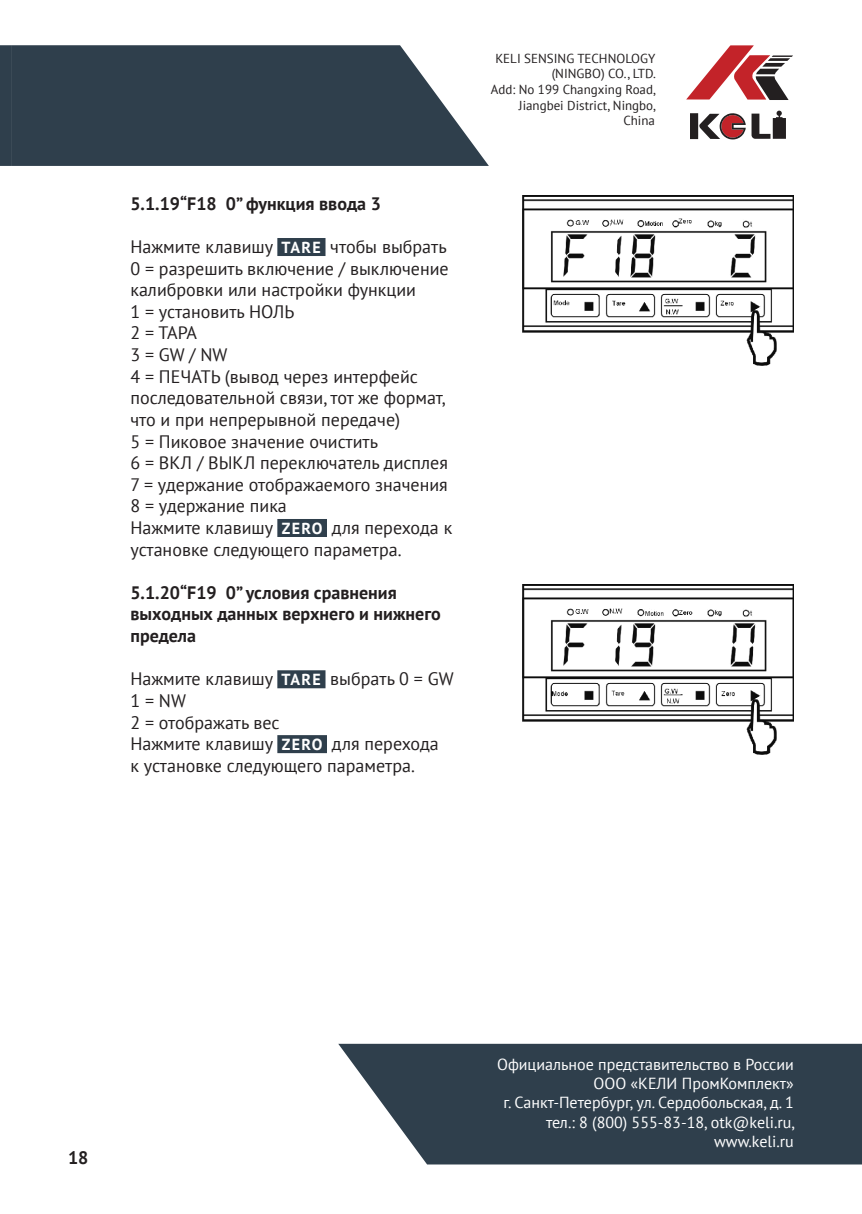
<style>
.page{position:relative;width:862px;height:1214px;background:#fff}
.page>*{position:absolute;margin:0;border:0;box-sizing:border-box;transform-origin:0 0}
.t1{font:18px/21.6px "PT Sans";color:#231f20}
.t2{font:700 18px/21.6px "PT Sans";color:#231f20}
.t3{font:16px/19.2px "PT Sans";color:#fff;text-align:right}
.t4{font:13px/15.6px "PT Sans";color:#231f20;text-align:right}
.s1{font-weight:700;font-size:16px;color:#fff}
</style>
<div class="page">
<svg style="left:0;top:45px;width:12px;height:121px"></svg>
<svg style="left:12px;top:45px;width:477px;height:121px;background:#42515d"></svg>
<svg style="left:686px;top:45px;width:107px;height:55px"></svg>
<svg style="left:690px;top:110px;width:96px;height:29px"></svg>
<svg style="left:338px;top:1043px;width:524px;height:121px;background:#41505c"></svg>
<div style="left:277px;top:238px;width:48px;height:18px;background:#2f3f4c"></div>
<div style="left:277px;top:519px;width:50px;height:18px;background:#2f3f4c"></div>
<div style="left:277px;top:670px;width:48px;height:18px;background:#2f3f4c"></div>
<div style="left:277px;top:735px;width:50px;height:18px;background:#2f3f4c"></div>
<img style="left:522px;top:196px;width:272px;height:169px">
<img style="left:522px;top:584px;width:272px;height:170px">
<p class="t2" style="left:130px;top:192px;width:252px">5.1.19“F18 0” функция ввода 3</p>
<p class="t1" style="left:130px;top:235px;width:318px">Нажмите клавишу <span class="s1">TARE</span> чтобы выбрать</p>
<p class="t1" style="left:130px;top:257px;width:320px">0 = разрешить включение / выключение калибровки или настройки функции</p>
<p class="t1" style="left:130px;top:300px;width:166px">1 = установить НОЛЬ</p>
<p class="t1" style="left:130px;top:322px;width:68px">2 = ТАРА</p>
<p class="t1" style="left:130px;top:343px;width:98px">3 = GW / NW</p>
<p class="t1" style="left:130px;top:365px;width:317px">4 = ПЕЧАТЬ (вывод через интерфейс последовательной связи, тот же формат, что и при непрерывной передаче)</p>
<p class="t1" style="left:130px;top:430px;width:249px">5 = Пиковое значение очистить</p>
<p class="t1" style="left:130px;top:451px;width:319px">6 = ВКЛ / ВЫКЛ переключатель дисплея</p>
<p class="t1" style="left:130px;top:473px;width:319px">7 = удержание отображаемого значения</p>
<p class="t1" style="left:130px;top:495px;width:158px">8 = удержание пика</p>
<p class="t1" style="left:130px;top:516px;width:323px">Нажмите клавишу <span class="s1">ZERO</span> для перехода к установке следующего параметра.</p>
<p class="t2" style="left:130px;top:581px;width:312px">5.1.20“F19 0” условия сравнения выходных данных верхнего и нижнего предела</p>
<p class="t1" style="left:130px;top:667px;width:325px">Нажмите клавишу <span class="s1">TARE</span> выбрать 0 = GW</p>
<p class="t1" style="left:130px;top:689px;width:57px">1 = NW</p>
<p class="t1" style="left:130px;top:711px;width:151px">2 = отображать вес</p>
<p class="t1" style="left:130px;top:732px;width:310px">Нажмите клавишу <span class="s1">ZERO</span> для перехода к установке следующего параметра.</p>
<p class="t4" style="left:491px;top:50px;width:167px">KELI SENSING TECHNOLOGY (NINGBO) CO., LTD.<br>Add: No 199 Changxing Road,<br>Jiangbei District, Ningbo,<br>China</p>
<p class="t2" style="left:68px;top:1145px;width:22px">18</p>
<p class="t3" style="left:497px;top:1054px;width:300px">Официальное представительство в России<br>ООО «КЕЛИ ПромКомплект»<br>г. Санкт-Петербург, ул. Сердобольская, д. 1 тел.: 8 (800) 555-83-18, otk@keli.ru, www.keli.ru</p>
</div>
